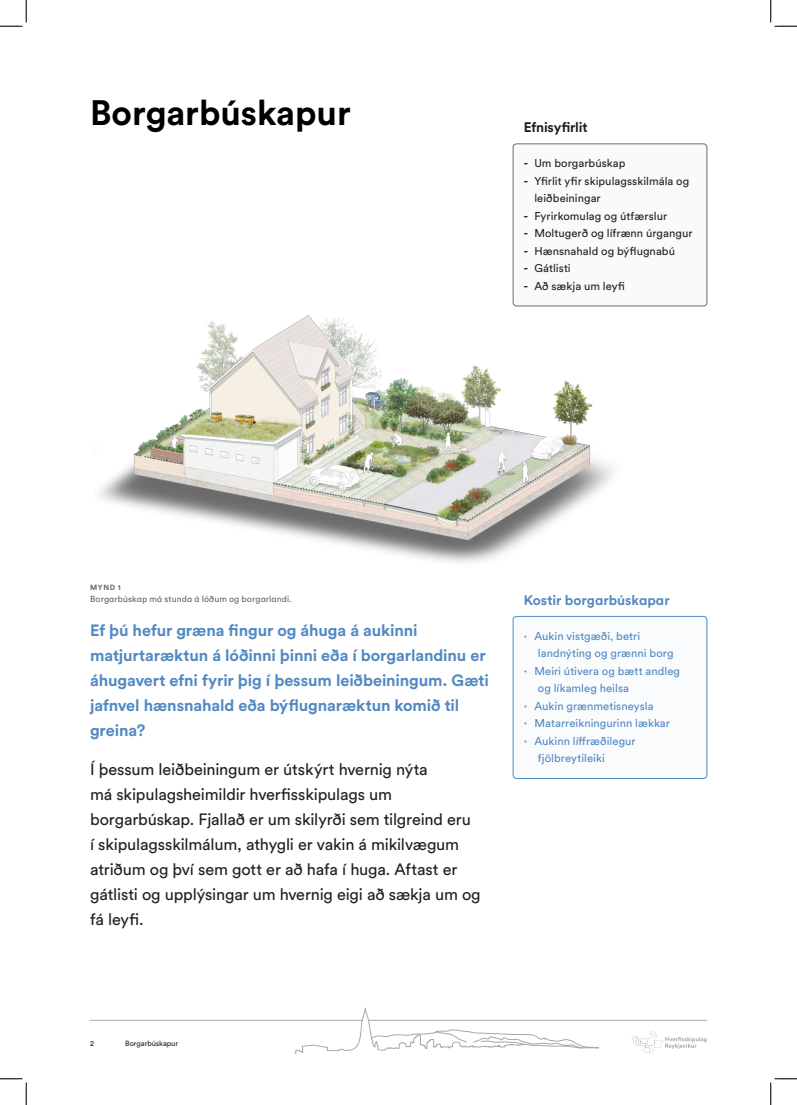
<style>
.page{position:relative;width:797px;height:1105px;background:#fff}
.page>*{position:absolute;margin:0;border:0;box-sizing:border-box;transform-origin:0 0}
.Fyrirsögn_11{font:700 35px "Circular Std";color:#000}
.Texti_Inngangur{font:16.25px/25px "Circular Std";letter-spacing:-.01em;color:#231f20}
.Texti_Inngangur_Bold{font:700 16.25px/25px "Circular Std";letter-spacing:-.005em;color:#5289c2}
.Tilhvers_Fyrirsögn{font:700 13.75px "Circular Std";color:#5289c2}
.Yfirlit_Fyrirsögn{font:700 13.75px "Circular Std";letter-spacing:-.015em;color:#231f20}
.t1{font:11.25px/17.5px "Circular Std";letter-spacing:.005em;color:#5289c2}
.t2{font:11.25px/17.5px "Circular Std";letter-spacing:.005em;color:#231f20}
.t3{font:8.75px "Circular Std";letter-spacing:.015em;color:#231f20}
.t4{font:7.5px "Circular Std";letter-spacing:-.01em;color:#231f20}
.t5{font:700 7.5px "Circular Std";color:#231f20}
.s1{font-weight:700}
</style>
<div class="page">
<svg style="left:295px;top:1007px;width:304px;height:47px"></svg>
<svg style="left:631px;top:1032px;width:75px;height:20px"></svg>
<hr style="left:368px;top:1020px;width:338px;height:1px;background:#a6a8ab">
<hr style="left:90px;top:1020px;width:272px;height:1px;background:#a6a8ab">
<div style="left:513px;top:144px;width:194px;height:162px;background:#fafafa;border-radius:4px"></div>
<div style="left:513px;top:144px;width:194px;height:162px;border:1px solid #6c6d70;border-radius:4px"></div>
<div style="left:513px;top:616px;width:194px;height:162px;background:#fafbfd;border-radius:4px"></div>
<div style="left:513px;top:616px;width:194px;height:163px;border:1px solid #5289c2;border-radius:4px"></div>
<img style="left:99px;top:316px;width:515px;height:247px">
<svg style="left:0;top:0;width:27px;height:27px"></svg>
<svg style="left:0;top:1078px;width:27px;height:27px"></svg>
<svg style="left:770px;top:0;width:27px;height:27px"></svg>
<svg style="left:770px;top:1078px;width:27px;height:27px"></svg>
<p class="Fyrirsögn_11" style="left:90px;top:91px;width:262px">Borgarbúskapur</p>
<p class="Yfirlit_Fyrirsögn" style="left:523px;top:118px;width:65px">Efnisyfirlit</p>
<p class="t2" style="left:523px;top:154px;width:103px"><span class="s1">-</span> Um borgarbúskap</p>
<p class="t2" style="left:534px;top:172px;width:156px;text-indent:-11px"><span class="s1">-</span> Yfirlit yfir skipulagsskilmála og leiðbeiningar</p>
<p class="t2" style="left:523px;top:207px;width:145px"><span class="s1">-</span> Fyrirkomulag og útfærslur</p>
<p class="t2" style="left:523px;top:224px;width:170px"><span class="s1">-</span> Moltugerð og lífrænn úrgangur</p>
<p class="t2" style="left:523px;top:242px;width:153px"><span class="s1">-</span> Hænsnahald og býflugnabú</p>
<p class="t2" style="left:523px;top:259px;width:49px"><span class="s1">-</span> Gátlisti</p>
<p class="t2" style="left:523px;top:277px;width:103px"><span class="s1">-</span> Að sækja um leyfi</p>
<p class="t5" style="left:90px;top:582px;width:32px">MYND 1</p>
<p class="t3" style="left:90px;top:594px;width:203px">Borgarbúskap má stunda á lóðum og borgarlandi.</p>
<p class="Texti_Inngangur_Bold" style="left:90px;top:617px;width:400px">Ef þú hefur græna fingur og áhuga á aukinni matjurtaræktun á lóðinni þinni eða í borgarlandinu er áhugavert efni fyrir þig í þessum leiðbeiningum. Gæti jafnvel hænsnahald eða býflugnaræktun komið til greina?</p>
<p class="Texti_Inngangur" style="left:90px;top:756px;width:392px">Í þessum leiðbeiningum er útskýrt hvernig nýta<br>má skipulagsheimildir hverfisskipulags um borgarbúskap. Fjallað er um skilyrði sem tilgreind eru<br>í skipulagsskilmálum, athygli er vakin á mikilvægum atriðum og því sem gott er að hafa í huga. Aftast er gátlisti og upplýsingar um hvernig eigi að sækja um og fá leyfi.</p>
<p class="Tilhvers_Fyrirsögn" style="left:523px;top:591px;width:147px">Kostir borgarbúskapar</p>
<p class="t1" style="left:538px;top:627px;width:137px;text-indent:-14px"><span class="s1">·</span> Aukin vistgæði, betri landnýting og grænni borg</p>
<p class="t1" style="left:538px;top:662px;width:144px;text-indent:-14px"><span class="s1">·</span> Meiri útivera og bætt andleg og líkamleg heilsa</p>
<p class="t1" style="left:523px;top:697px;width:131px"><span class="s1">·</span> Aukin grænmetisneysla</p>
<p class="t1" style="left:523px;top:714px;width:148px"><span class="s1">·</span> Matarreikningurinn lækkar</p>
<p class="t1" style="left:538px;top:732px;width:99px;text-indent:-14px"><span class="s1">·</span> Aukinn líffræðilegur fjölbreytileiki</p>
<p class="t4" style="left:90px;top:1039px;width:5px">2</p>
<p class="t4" style="left:125px;top:1039px;width:54px">Borgarbúskapur</p>
</div>
